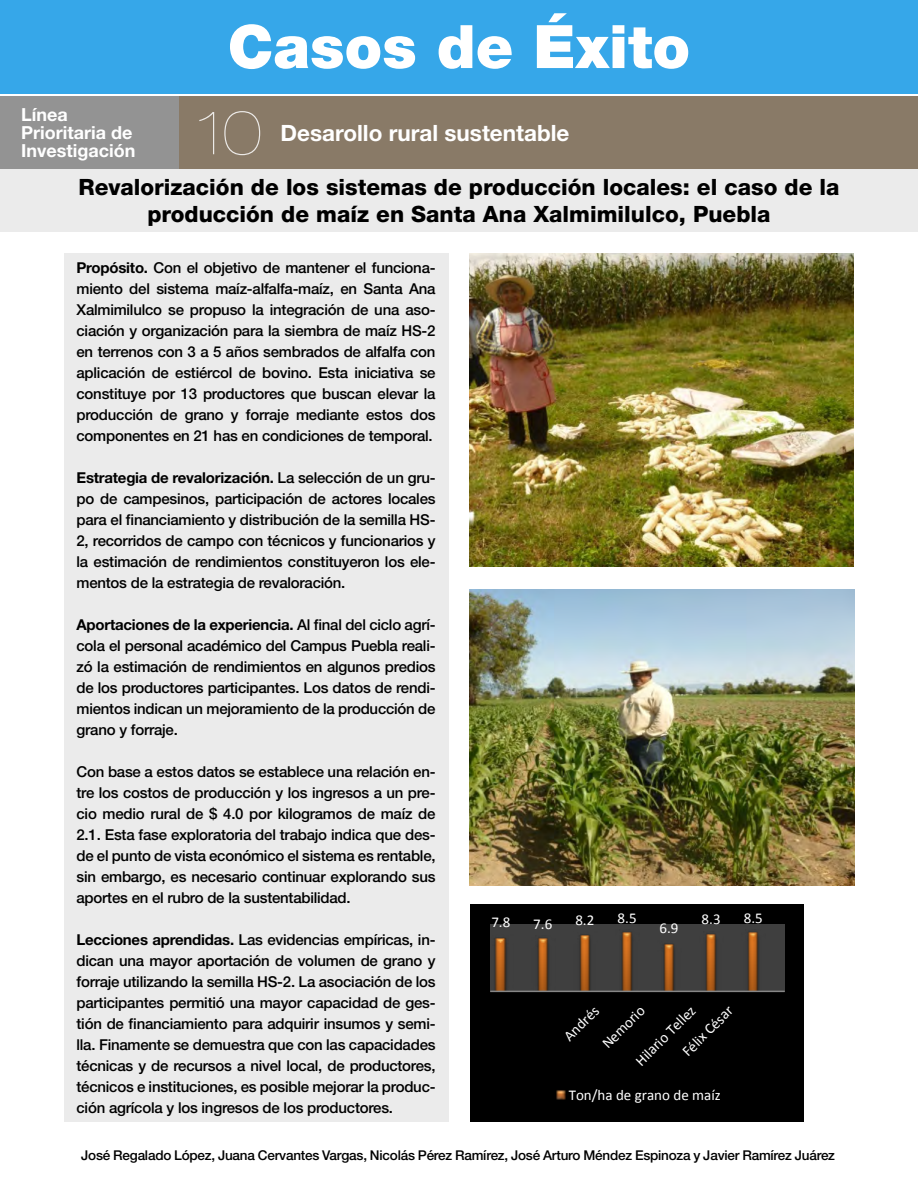
<style>
.page{position:relative;width:918px;height:1188px;background:#fff}
.page>*{position:absolute;margin:0;border:0;box-sizing:border-box;transform-origin:0 0}
.t1{font:900 60px "Helvetica Neue LT Std";color:#fff}
.t2{font:200 expanded 60px "Helvetica Neue LT Std";color:#fff}
.t3{font:800 22.5px/27px "Helvetica Neue LT Std";color:#000;text-align:center}
.t4{font:700 22.5px "Helvetica Neue LT Std";color:#fff}
.t5{font:700 18px/18px "Helvetica Neue LT Std";color:#fff}
.t6{font:500 15px/21px "Helvetica Neue LT Std";letter-spacing:-.015em;color:#000;text-align:justify}
.t7{font:15px/32.4px "Calibri";color:#fff}
.t8{font:500 13.5px "Helvetica Neue LT Std";letter-spacing:-.015em;color:#000}
.s1{font-weight:700}
</style>
<div class="page">
<div style="left:178px;top:97px;width:740px;height:72px;background:#897a67"></div>
<div style="left:0;top:97px;width:178px;height:72px;background:#939393"></div>
<div style="left:0;top:0;width:918px;height:93px;background:#36a7e9"></div>
<div style="left:0;top:169px;width:917px;height:63px;background:#ebebeb"></div>
<div style="left:64px;top:253px;width:384px;height:868px;background:#ebebeb"></div>
<img style="left:470px;top:253px;width:383px;height:314px">
<img style="left:470px;top:589px;width:384px;height:297px">
<div style="left:471px;top:904px;width:333px;height:218px;background:#000"></div>
<div style="left:490px;top:924px;width:295px;height:67px;background:#3f3f3f"></div>
<img style="left:492px;top:938px;width:17px;height:53px">
<img style="left:536px;top:938px;width:15px;height:53px">
<img style="left:578px;top:935px;width:15px;height:56px">
<img style="left:620px;top:932px;width:15px;height:59px">
<img style="left:662px;top:944px;width:15px;height:47px">
<img style="left:704px;top:934px;width:15px;height:57px">
<img style="left:746px;top:932px;width:15px;height:59px">
<hr style="left:490px;top:991px;width:295px;height:1px;background:#868686">
<img style="left:556px;top:1090px;width:10px;height:10px">
<h1 class="t1" style="left:228px;top:11px;width:464px">Casos de Éxito</h1>
<p class="t5" style="left:21px;top:105px;width:116px">Línea<br>Prioritaria de<br>Investigación</p>
<h1 class="t2" style="left:197px;top:98px;width:66px">10</h1>
<h2 class="t4" style="left:280px;top:119px;width:291px">Desarollo rural sustentable</h2>
<h2 class="t3" style="left:78px;top:174px;width:763px">Revalorización de los sistemas de producción locales: el caso de la producción de maíz en Santa Ana Xalmimilulco, Puebla</h2>
<p class="t6" style="left:77px;top:257px;width:361px"><span class="s1">Propósito.</span> Con el objetivo de mantener el funciona&shy;miento del sistema maíz-alfalfa-maíz, en Santa Ana Xalmimilulco se propuso la integración de una aso&shy;ciación y organización para la siembra de maíz HS-2 en terrenos con 3 a 5 años sembrados de alfalfa con aplicación de estiércol de bovino. Esta iniciativa se constituye por 13 productores que buscan elevar la producción de grano y forraje mediante estos dos componentes en 21 has en condiciones de temporal.</p>
<p class="t6" style="left:77px;top:467px;width:361px"><span class="s1">Estrategia de revalorización.</span> La selección de un gru&shy;po de campesinos, participación de actores locales para el financiamiento y distribución de la semilla HS-2, recorridos de campo con técnicos y funcionarios y la estimación de rendimientos constituyeron los ele&shy;mentos de la estrategia de revaloración.</p>
<p class="t6" style="left:77px;top:614px;width:361px"><span class="s1">Aportaciones de la experiencia.</span> Al final del ciclo agrí&shy;cola el personal académico del Campus Puebla reali&shy;zó la estimación de rendimientos en algunos predios de los productores participantes. Los datos de rendi&shy;mientos indican un mejoramiento de la producción de grano y forraje.</p>
<p class="t6" style="left:77px;top:761px;width:361px">Con base a estos datos se establece una relación en&shy;tre los costos de producción y los ingresos a un pre&shy;cio medio rural de $ 4.0 por kilogramos de maíz de 2.1. Esta fase exploratoria del trabajo indica que des&shy;de el punto de vista económico el sistema es rentable, sin embargo, es necesario continuar explorando sus aportes en el rubro de la sustentabilidad.</p>
<p class="t6" style="left:77px;top:929px;width:361px"><span class="s1">Lecciones aprendidas.</span> Las evidencias empíricas, in&shy;dican una mayor aportación de volumen de grano y forraje utilizando la semilla HS-2. La asociación de los participantes permitió una mayor capacidad de ges&shy;tión de financiamiento para adquirir insumos y semi&shy;lla. Finamente se demuestra que con las capacidades técnicas y de recursos a nivel local, de productores, técnicos e instituciones, es posible mejorar la produc&shy;ción agrícola y los ingresos de los productores.</p>
<p class="t7" style="left:491px;top:906px;width:21px">7.8</p>
<p class="t7" style="left:533px;top:908px;width:21px">7.6</p>
<p class="t7" style="left:575px;top:904px;width:21px">8.2</p>
<p class="t7" style="left:618px;top:901px;width:21px">8.5</p>
<p class="t7" style="left:702px;top:903px;width:21px">8.3</p>
<p class="t7" style="left:744px;top:901px;width:21px">8.5</p>
<p class="t7" style="left:660px;top:912px;width:21px">6.9</p>
<p class="t7" style="left:657px;top:1026px;width:66px;line-height:26.4px;text-indent:-40px;rotate:-45deg">Hilario Tellez<br>Félix César</p>
<p class="t7" style="left:569px;top:1079px;width:153px">Ton/ha de grano de maíz</p>
<p class="t7" style="left:570px;top:1012px;width:55px;text-indent:-22px;rotate:-45deg">Andrés<br>Nemorio</p>
<p class="t8" style="left:81px;top:1147px;width:755px">José Regalado López, Juana Cervantes Vargas, Nicolás Pérez Ramírez, José Arturo Méndez Espinoza y Javier Ramírez Juárez</p>
</div>
